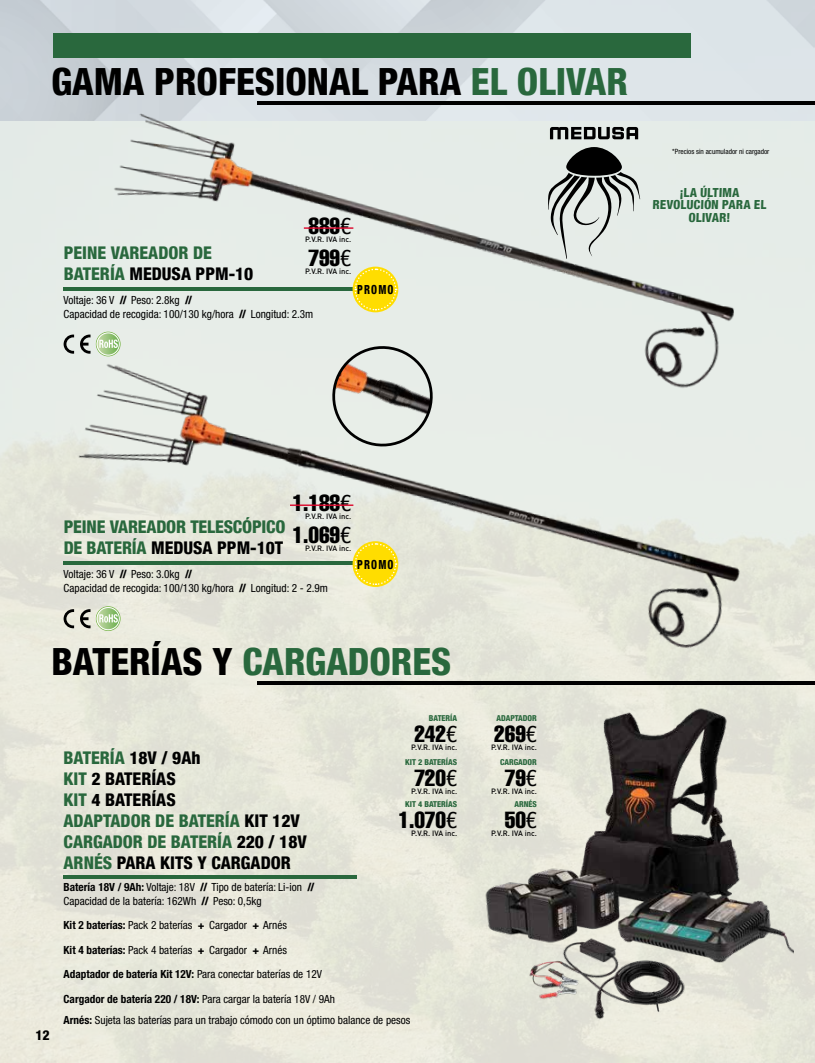
<style>
.page{position:relative;width:815px;height:1063px;background:#fff}
.page>*{position:absolute;margin:0;border:0;box-sizing:border-box;transform-origin:0 0}
.t1{font:800 condensed 37.5px "Helvetica 87";color:#000}
.t2{font:800 condensed 37.5px "Helvetica 87";color:#29683d}
.t3{font:extra-condensed 22.88px "Helvetica";color:#000}
.t4{font:800 condensed 17.5px/21px "Helvetica 87";color:#000}
.t5{font:800 condensed 17.5px/21px "Helvetica 87";letter-spacing:-.01em;color:#29683d}
.t6{font:800 condensed 13.75px "Helvetica 87";color:#000}
.t7{font:800 condensed 12.5px/12.5px "Helvetica 87";letter-spacing:.02em;color:#29683d;text-align:center}
.t8{font:800 condensed 12.5px "Helvetica 87";letter-spacing:.11em;color:#000;scale:.83 1}
.t9{font:condensed 11.25px/24.4px "Helvetica Neue LT Std";color:#000}
.t10{font:800 condensed 8.12px "Helvetica 87";color:#29683d}
.t11{font:500 7.62px "DIN Pro";color:#000}
.t12{font:condensed 7.25px "Helvetica Neue LT Std";color:#000}
.s1{color:#29683d}
.s2{color:#000}
.s3{font-family:"Helvetica Neue LT Std";font-stretch:condensed}
.s4{font-family:"Helvetica 87";font-weight:800}
.s5{font-weight:700}
</style>
<div class="page">
<img style="left:0;top:0;width:815px;height:1063px">
<div style="left:53px;top:33px;width:638px;height:24px;background:#29683d"></div>
<hr style="left:257px;top:681px;width:558px;height:4px;background:#000">
<hr style="left:64px;top:875px;width:293px;height:4px;background:#29683d">
<img style="left:59px;top:93px;width:742px;height:228px">
<img style="left:447px;top:698px;width:347px;height:275px">
<img style="left:505px;top:925px;width:190px;height:103px">
<img style="left:53px;top:321px;width:750px;height:358px">
<svg style="left:64px;top:609px;width:10px;height:19px"></svg>
<svg style="left:80px;top:609px;width:11px;height:19px"></svg>
<svg style="left:96px;top:606px;width:25px;height:25px"></svg>
<img style="left:97px;top:607px;width:23px;height:23px;border-radius:12px">
<svg style="left:99px;top:614px;width:19px;height:9px"></svg>
<div style="left:97px;top:607px;width:23px;height:23px;border:1px solid #fff;border-radius:50%"></div>
<hr style="left:257px;top:101px;width:558px;height:4px;background:#000">
<svg style="left:354px;top:268px;width:43px;height:43px;background:#fbe02b"></svg>
<hr style="left:304px;top:227px;width:49px;height:2px;background:#dd052b">
<hr style="left:290px;top:505px;width:63px;height:1px;background:#dd052b">
<svg style="left:354px;top:542px;width:43px;height:44px;background:#fbe02b"></svg>
<h1 class="t1" style="left:51px;top:58px;width:578px">GAMA PROFESIONAL PARA <span class="s1">EL OLIVAR</span></h1>
<h3 class="t5" style="left:64px;top:242px;width:191px">PEINE VAREADOR DE<br>BATERÍA <span class="s2">MEDUSA PPM-10</span></h3>
<h2 class="t3" style="left:308px;top:212px;width:44px">889<span class="s3">€</span></h2>
<p class="t11" style="left:305px;top:233px;width:47px">P.V.R. IVA inc.</p>
<h2 class="t3" style="left:308px;top:243px;width:44px">799<span class="s3">€</span></h2>
<p class="t11" style="left:305px;top:265px;width:47px">P.V.R. IVA inc.</p>
<p class="t9" style="left:64px;top:292px;width:251px;line-height:14.4px">Voltaje: 36 V <span class="s4">//</span> Peso: 2.8kg <span class="s4">//<br></span>Capacidad de recogida: 100/130 kg/hora <span class="s4">//</span> Longitud: 2.3m</p>
<p class="t8" style="left:357px;top:282px;width:45px">PROMO</p>
<p class="t12" style="left:672px;top:147px;width:99px">*Precios sin acumulador ni cargador</p>
<p class="t7" style="left:653px;top:186px;width:115px">¡LA ÚLTIMA<br>REVOLUCIÓN PARA EL<br>OLIVAR!</p>
<h3 class="t5" style="left:64px;top:516px;width:223px">PEINE VAREADOR TELESCÓPICO<br>DE BATERÍA <span class="s2">MEDUSA</span> <span class="s2">PPM-10T</span></h3>
<h2 class="t3" style="left:292px;top:489px;width:60px">1.188<span class="s3">€</span></h2>
<p class="t11" style="left:305px;top:511px;width:47px">P.V.R. IVA inc.</p>
<h2 class="t3" style="left:292px;top:520px;width:60px">1.069<span class="s3">€</span></h2>
<p class="t11" style="left:305px;top:542px;width:47px">P.V.R. IVA inc.</p>
<p class="t9" style="left:64px;top:567px;width:266px;line-height:14.4px">Voltaje: 36 V <span class="s4">//</span> Peso: 3.0kg <span class="s4">//<br></span>Capacidad de recogida: 100/130 kg/hora <span class="s4">//</span> Longitud: 2 - 2.9m</p>
<p class="t8" style="left:357px;top:557px;width:45px">PROMO</p>
<h1 class="t2" style="left:51px;top:638px;width:401px"><span class="s2">BATERÍAS Y</span> CARGADORES</h1>
<h3 class="t4" style="left:64px;top:747px;width:245px"><span class="s1">BATERÍA</span> 18V / 9Ah<br><span class="s1">KIT</span> 2 BATERÍAS<br><span class="s1">KIT</span> 4 BATERÍAS<br><span class="s1">ADAPTADOR DE BATERÍA</span> KIT 12V<br><span class="s1">CARGADOR DE BATERÍA</span> 220 / 18V<br><span class="s1">ARNÉS</span> PARA KITS Y CARGADOR</h3>
<p class="t10" style="left:429px;top:713px;width:30px">BATERÍA</p>
<h2 class="t3" style="left:414px;top:720px;width:44px">242<span class="s3">€</span></h2>
<p class="t11" style="left:411px;top:742px;width:47px">P.V.R. IVA inc.</p>
<h2 class="t3" style="left:414px;top:763px;width:44px">720<span class="s3">€</span></h2>
<p class="t11" style="left:411px;top:785px;width:47px">P.V.R. IVA inc.</p>
<p class="t10" style="left:405px;top:757px;width:54px">KIT 2 BATERÍAS</p>
<p class="t10" style="left:405px;top:799px;width:54px">KIT 4 BATERÍAS</p>
<h2 class="t3" style="left:398px;top:805px;width:60px">1.070<span class="s3">€</span></h2>
<p class="t11" style="left:411px;top:827px;width:47px">P.V.R. IVA inc.</p>
<p class="t6" style="left:35px;top:1027px;width:16px">12</p>
<p class="t9" style="left:64px;top:880px;width:252px;line-height:13.8px"><span class="s5">Batería 18V / 9Ah:</span> Voltaje: 18V <span class="s4">//</span> Tipo de batería: Li-ion <span class="s4">//<br></span>Capacidad de la batería: 162Wh <span class="s4">//</span> Peso: 0,5kg</p>
<p class="t9" style="left:64px;top:913px;width:273px"><span class="s5">Kit 2 baterías:</span> Pack 2 baterías <span class="s4">+</span> Cargador <span class="s4">+</span> Arnés<br><span class="s5">Kit 4 baterías:</span> Pack 4 baterías <span class="s4">+</span> Cargador <span class="s4">+</span> Arnés <span class="s5">Adaptador de batería Kit 12V:</span> Para conectar baterías de 12V <span class="s5">Cargador de batería 220 / 18V:</span> Para cargar la batería 18V / 9Ah</p>
<p class="t9" style="left:64px;top:1008px;width:348px"><span class="s5">Arnés:</span> Sujeta las baterías para un trabajo cómodo con un óptimo balance de pesos</p>
<p class="t10" style="left:496px;top:713px;width:42px">ADAPTADOR</p>
<h2 class="t3" style="left:494px;top:720px;width:44px">269<span class="s3">€</span></h2>
<p class="t11" style="left:491px;top:742px;width:47px">P.V.R. IVA inc.</p>
<h2 class="t3" style="left:505px;top:763px;width:34px">79<span class="s3">€</span></h2>
<p class="t11" style="left:491px;top:785px;width:47px">P.V.R. IVA inc.</p>
<p class="t10" style="left:500px;top:757px;width:38px">CARGADOR</p>
<p class="t10" style="left:514px;top:799px;width:24px">ARNÉS</p>
<h2 class="t3" style="left:505px;top:805px;width:34px">50<span class="s3">€</span></h2>
<p class="t11" style="left:491px;top:827px;width:47px">P.V.R. IVA inc.</p>
</div>
